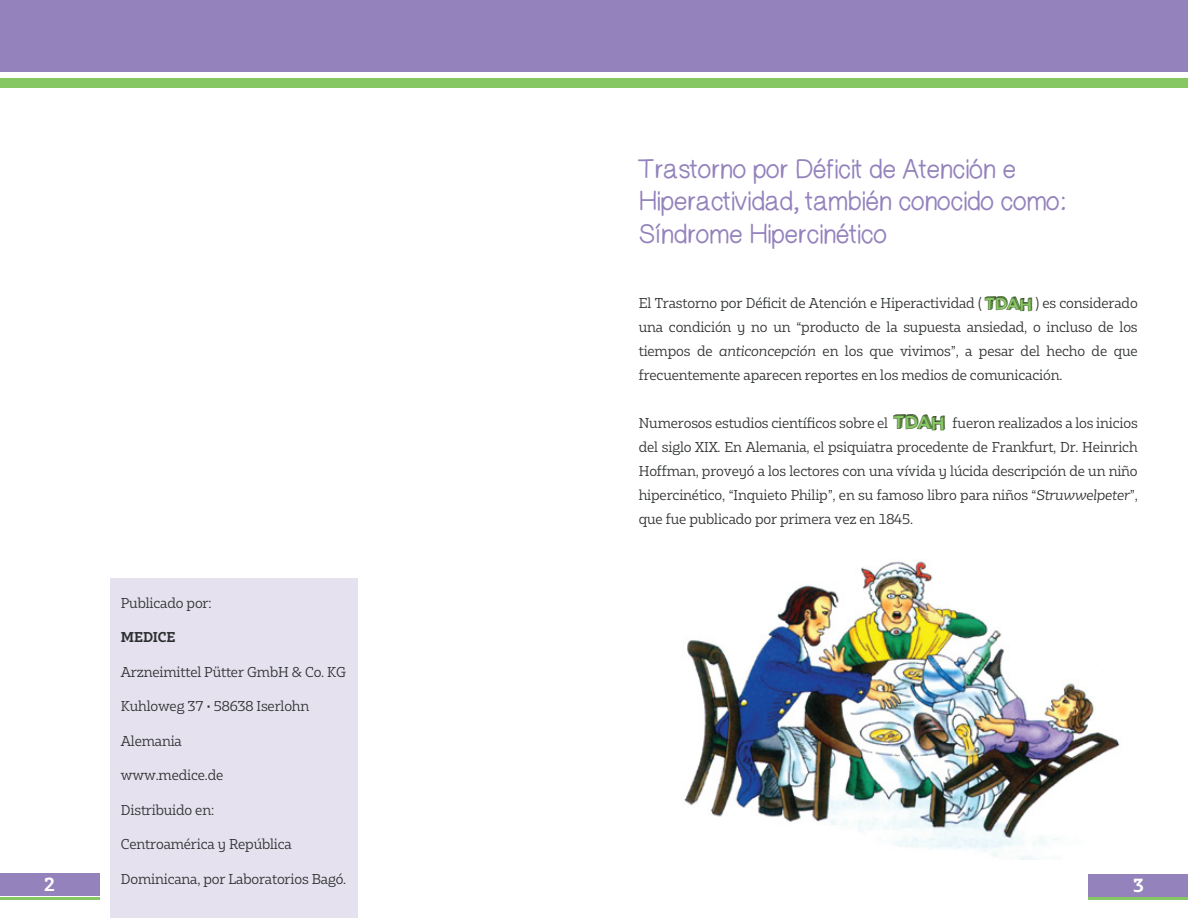
<style>
.page{position:relative;width:1188px;height:918px;background:#fff}
.page>*{position:absolute;margin:0;border:0;box-sizing:border-box;transform-origin:0 0}
.t1{font:26.7px/32.1px "Helveti Hand";letter-spacing:-.05em;color:#9382bc}
.t2{font:18.9px "PW Perspective";color:#231f20}
.t3{font:700 18px "Bw Glenn Slab";color:#fff}
.t4{font:17.4px "PW Perspective";color:#231f20}
.t5{font:13.5px/24px "Bw Glenn Slab";letter-spacing:-.01em;color:#2d3032;text-align:justify}
.t6{font:700 13.5px "Bw Glenn Slab";letter-spacing:-.01em;color:#2d3032}
.s1{font-style:italic}
</style>
<div class="page">
<div style="left:0;top:0;width:1188px;height:72px;background:#9382bc"></div>
<div style="left:0;top:79px;width:1188px;height:9px;background:#86c663"></div>
<div style="left:0;top:873px;width:100px;height:23px;background:#9382bc"></div>
<hr style="left:0;top:897px;width:99px;height:3px;background:#86c663">
<div style="left:1089px;top:874px;width:99px;height:23px;background:#9382bc"></div>
<hr style="left:1088px;top:898px;width:100px;height:2px;background:#86c663">
<div style="left:111px;top:578px;width:247px;height:340px;background:#e5e1ee"></div>
<svg style="left:984px;top:296px;width:48px;height:15px"></svg>
<svg style="left:893px;top:414px;width:52px;height:16px"></svg>
<img style="left:684px;top:559px;width:436px;height:300px">
<div style="left:648px;top:672px;width:39px;height:90px;background:#fff"></div>
<h1 class="t1" style="left:639px;top:154px;width:430px">Trastorno por Déficit de Atención e<br>Hiperactividad, también conocido como:<br>Síndrome Hipercinético</h1>
<p class="t4" style="left:985px;top:295px;width:50px">TDAH</p>
<p class="t5" style="left:639px;top:290px;width:501px;text-indent:397px">) es considerado una condición y no un “producto de la supuesta ansiedad, o incluso de los tiempos de <span class="s1">anticoncepción</span> en los que vivimos”, a pesar del hecho de que frecuentemente aparecen reportes en los medios de comunicación.</p>
<p class="t5" style="left:639px;top:410px;width:251px">Numerosos estudios científicos sobre el</p>
<p class="t5" style="left:639px;top:290px;width:345px">El Trastorno por Déficit de Atención e Hiperactividad (</p>
<h2 class="t2" style="left:894px;top:413px;width:55px">TDAH</h2>
<p class="t5" style="left:639px;top:410px;width:501px;text-indent:314px">fueron realizados a los inicios del siglo XIX. En Alemania, el psiquiatra procedente de Frankfurt, Dr. Heinrich Hoffman, proveyó a los lectores con una vívida y lúcida descripción de un niño hipercinético, “Inquieto Philip”, en su famoso libro para niños “<span class="s1">Struwwelpeter</span>”, que fue publicado por primera vez en 1845.</p>
<p class="t5" style="left:121px;top:590px;width:92px">Publicado por:</p>
<p class="t6" style="left:121px;top:628px;width:56px">MEDICE</p>
<p class="t5" style="left:121px;top:659px;width:227px">Arzneimittel Pütter GmbH &amp; Co. KG</p>
<p class="t5" style="left:121px;top:694px;width:190px">Kuhloweg 37 • 58638 Iserlohn</p>
<p class="t5" style="left:121px;top:728px;width:63px">Alemania</p>
<p class="t5" style="left:121px;top:763px;width:104px">www.medice.de</p>
<p class="t5" style="left:121px;top:797px;width:95px">Distribuido en:</p>
<p class="t5" style="left:121px;top:832px;width:173px">Centroamérica y República</p>
<p class="t5" style="left:121px;top:866px;width:227px">Dominicana, por Laboratorios Bagó.</p>
<h3 class="t3" style="left:44px;top:873px;width:12px">2</h3>
<h3 class="t3" style="left:1133px;top:874px;width:12px">3</h3>
</div>
